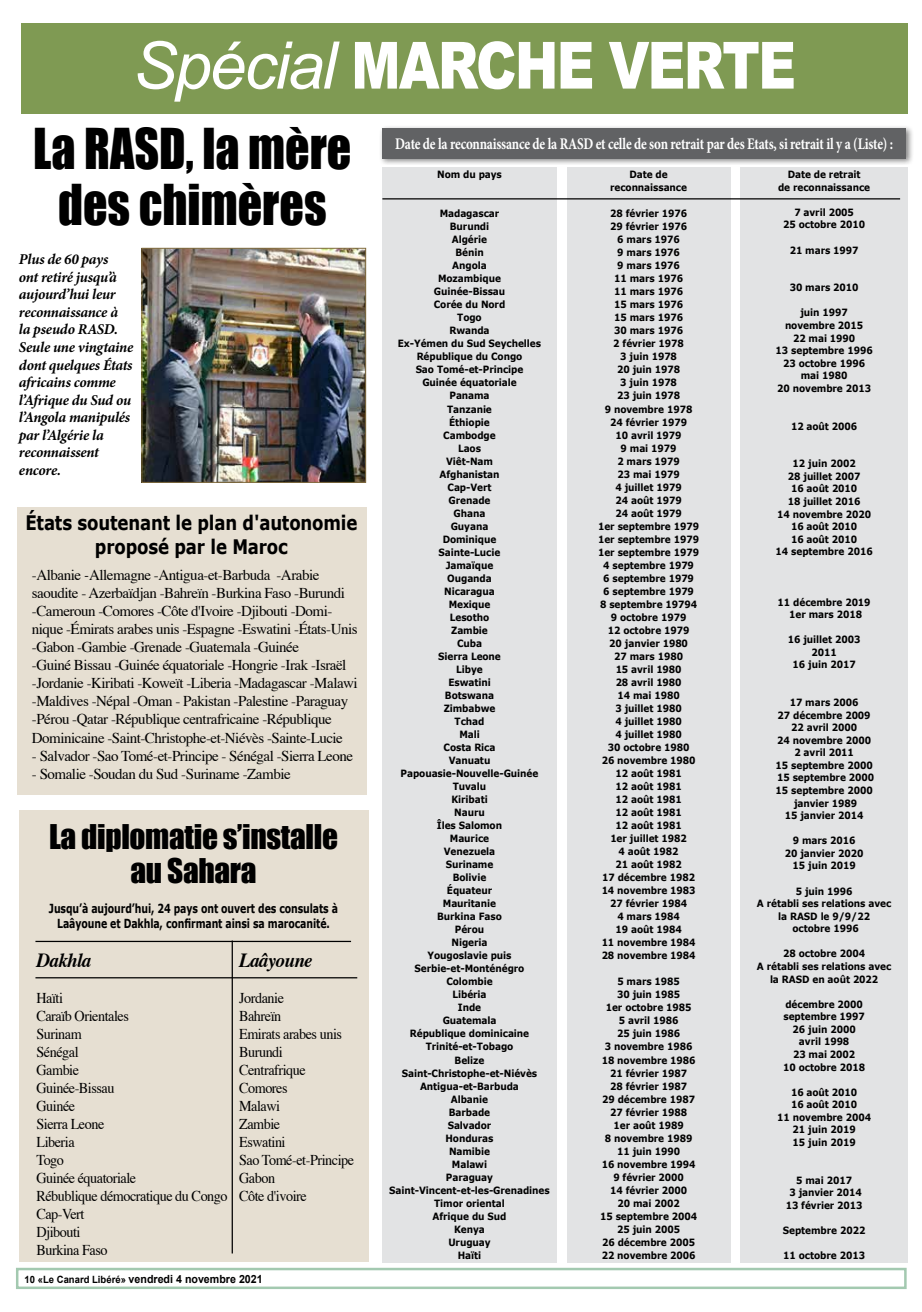
<style>
.page{position:relative;width:922px;height:1312px;background:#fff}
.page>*{position:absolute;margin:0;border:0;box-sizing:border-box;transform-origin:0 0}
.t1{font:900 65.12px "Arial";letter-spacing:-.03em;color:#fff;scale:.8 1}
.t2{font:51.75px/56px "Impact";color:#000;text-align:center;scale:.93 1}
.t3{font:31.25px/33.8px "Impact";letter-spacing:-.01em;color:#000;text-align:center}
.t4{font:700 20px/24px "Verdana";letter-spacing:-.01em;color:#000;text-align:center;scale:.83 1}
.t5{font:italic 700 20px "Times";letter-spacing:-.03em;color:#000;scale:.94 1}
.t6{font:700 16.25px "Minion Pro";letter-spacing:-.015em;color:#fff;scale:.8 1}
.t7{font:15px/18px "Times";letter-spacing:-.03em;color:#000}
.t8{font:15px/18px "Times";letter-spacing:-.03em;color:#000;scale:.95 1}
.t9{font:italic 700 15px/17.5px "Minion Pro";letter-spacing:-.02em;color:#000}
.t10{font:700 12.5px/15px "Verdana";letter-spacing:-.01em;color:#000;text-align:center;scale:.75 1}
.t11{font:700 11.25px "Arial";color:#000;scale:.95 1}
.t12{font:700 10px/13px "Verdana";letter-spacing:-.01em;color:#000;text-align:center;scale:.9 1}
.s1{font-weight:400;font-style:italic;font-size:65.62px}
.s2{font-family:"Verdana";font-size:11.25px}
.s3{font-size:10px}
</style>
<div class="page">
<div style="left:16px;top:1267px;width:890px;height:21px;border:2px solid #a3c9b0"></div>
<div style="left:21px;top:23px;width:886px;height:90px;background:#7f9a53"></div>
<div style="left:379px;top:124px;width:534px;height:41px;background:#000;opacity:.47"></div>
<div style="left:382px;top:128px;width:523px;height:30px;background:#616264"></div>
<img style="left:144px;top:250px;width:219px;height:230px">
<div style="left:142px;top:248px;width:223px;height:234px;border:1px solid #826d40"></div>
<div style="left:382px;top:167px;width:175px;height:1095px;background:#e2e3e4"></div>
<div style="left:566px;top:167px;width:164px;height:1095px;background:#e2e3e4"></div>
<div style="left:740px;top:167px;width:167px;height:1095px;background:#e2e3e4"></div>
<hr style="left:382px;top:198px;width:517px;height:1px;background:#000">
<div style="left:18px;top:507px;width:349px;height:287px;background:#e6dfd2"></div>
<div style="left:19px;top:810px;width:349px;height:450px;background:#e6dfd2"></div>
<hr style="left:35px;top:940px;width:316px;height:1px;background:#000">
<hr style="left:35px;top:976px;width:322px;height:2px;background:#000">
<hr style="left:231px;top:940px;width:2px;height:313px;background:#000">
<h1 class="t1" style="left:133px;top:18px;width:830px"><span class="s1">Spécial</span> MARCHE VERTE</h1>
<h2 class="t2" style="left:33px;top:119px;width:343px">La RASD, la mère des chimères</h2>
<h3 class="t9" style="left:19px;top:250px;width:116px">Plus de 60 pays<br>ont retiré jusqu’à aujourd’hui leur reconnaissance à la pseudo RASD.<br>Seule une vingtaine dont quelques États africains comme l’Afrique du Sud ou l’Angola manipulés par l’Algérie la reconnaissent encore.</h3>
<h3 class="t4" style="left:25px;top:511px;width:401px">États soutenant le plan d'autonomie proposé par le Maroc</h3>
<p class="t7" style="left:32px;top:565px;width:327px">-Albanie <span class="s2">-</span>Allemagne -Antigua-et-Barbuda -Arabie saoudite - Azerbaïdjan -Bahreïn -Burkina Faso -Burundi -Cameroun -Comores -Côte d'Ivoire -Djibouti -Domi&shy;nique -Émirats arabes unis -Espagne -Eswatini -États-Unis -Gabon -Gambie -Grenade -Guatemala -Guinée<br>-Guiné Bissau -Guinée équatoriale -Hongrie -Irak -Israël -Jordanie -Kiribati -Koweït -Liberia -Madagascar -Malawi -Maldives -Népal -Oman - Pakistan -Palestine -Paraguay -Pérou -Qatar -République centrafricaine -République Dominicaine -Saint-Christophe-et-Niévès -Sainte-Lucie</p>
<h3 class="t7" style="left:32px;top:745px;width:322px">- Salvador -Sao Tomé-et-Principe - Sénégal -Sierra Leone</h3>
<h3 class="t7" style="left:32px;top:763px;width:260px">- Somalie -Soudan du Sud -Suriname -Zambie</h3>
<h3 class="t3" style="left:49px;top:819px;width:290px">La diplomatie s’installe au Sahara</h3>
<p class="t10" style="left:49px;top:900px;width:387px">Jusqu’à aujourd’hui, 24 pays ont ouvert des consulats à<br>Laâyoune et Dakhla, confirmant ainsi sa marocanité.</p>
<h3 class="t5" style="left:36px;top:941px;width:60px">Dakhla</h3>
<h3 class="t8" style="left:36px;top:987px;width:203px">Haïti<br>Caraïb Orientales<br>Surinam<br>Sénégal<br>Gambie<br>Guinée-Bissau<br>Guinée<br>Sierra Leone<br>Liberia<br>Togo<br>Guinée équatoriale<br>Rébublique démocratique du Congo<br>Cap-Vert<br>Djibouti<br>Burkina Faso</h3>
<h3 class="t5" style="left:239px;top:941px;width:80px">Laâyoune</h3>
<h3 class="t8" style="left:239px;top:987px;width:122px">Jordanie<br>Bahreïn<br>Emirats arabes unis<br>Burundi<br>Centrafrique<br>Comores<br>Malawi<br>Zambie<br>Eswatini<br>Sao Tomé-et-Principe<br>Gabon<br>Côte d'ivoire</h3>
<p class="t11" style="left:25px;top:1270px;width:252px"><span class="s3">10 «Le Canard Libéré»</span> vendredi 4 novembre 2021</p>
<h3 class="t6" style="left:395px;top:132px;width:624px">Date de la reconnaissance de la RASD et celle de son retrait par des Etats, si retrait il y a (Liste) :</h3>
<p class="t12" style="left:437px;top:168px;width:73px">Nom du pays</p>
<p class="t12" style="left:389px;top:207px;width:180px">Madagascar<br>Burundi<br>Algérie<br>Bénin<br>Angola<br>Mozambique<br>Guinée-Bissau<br>Corée du Nord<br>Togo<br>Rwanda<br>Ex-Yémen du Sud Seychelles<br>République du Congo<br>Sao Tomé-et-Principe<br>Guinée équatoriale<br>Panama<br>Tanzanie<br>Éthiopie<br>Cambodge<br>Laos<br>Viêt-Nam<br>Afghanistan<br>Cap-Vert<br>Grenade<br>Ghana<br>Guyana<br>Dominique<br>Sainte-Lucie<br>Jamaïque<br>Ouganda<br>Nicaragua<br>Mexique<br>Lesotho<br>Zambie<br>Cuba<br>Sierra Leone<br>Libye<br>Eswatini<br>Botswana<br>Zimbabwe<br>Tchad<br>Mali<br>Costa Rica<br>Vanuatu<br>Papouasie-Nouvelle-Guinée<br>Tuvalu<br>Kiribati<br>Nauru<br>Îles Salomon<br>Maurice<br>Venezuela<br>Suriname<br>Bolivie<br>Équateur<br>Mauritanie<br>Burkina Faso<br>Pérou<br>Nigeria<br>Yougoslavie puis<br>Serbie-et-Monténégro<br>Colombie<br>Libéria<br>Inde<br>Guatemala<br>République dominicaine<br>Trinité-et-Tobago<br>Belize<br>Saint-Christophe-et-Niévès<br>Antigua-et-Barbuda<br>Albanie<br>Barbade<br>Salvador<br>Honduras<br>Namibie<br>Malawi<br>Paraguay<br>Saint-Vincent-et-les-Grenadines<br>Timor oriental<br>Afrique du Sud<br>Kenya<br>Uruguay<br>Haïti</p>
<p class="t12" style="left:610px;top:168px;width:87px">Date de reconnaissance</p>
<p class="t12" style="left:598px;top:207px;width:114px">28 février 1976<br>29 février 1976<br>6 mars 1976<br>9 mars 1976<br>9 mars 1976<br>11 mars 1976<br>11 mars 1976<br>15 mars 1976<br>15 mars 1976<br>30 mars 1976<br>2 février 1978<br>3 juin 1978<br>20 juin 1978<br>3 juin 1978<br>23 juin 1978<br>9 novembre 1978<br>24 février 1979<br>10 avril 1979<br>9 mai 1979<br>2 mars 1979<br>23 mai 1979<br>4 juillet 1979<br>24 août 1979<br>24 août 1979<br>1er septembre 1979<br>1er septembre 1979<br>1er septembre 1979<br>4 septembre 1979<br>6 septembre 1979<br>6 septembre 1979<br>8 septembre 19794<br>9 octobre 1979<br>12 octobre 1979<br>20 janvier 1980<br>27 mars 1980<br>15 avril 1980<br>28 avril 1980<br>14 mai 1980<br>3 juillet 1980<br>4 juillet 1980<br>4 juillet 1980<br>30 octobre 1980<br>26 novembre 1980<br>12 août 1981<br>12 août 1981<br>12 août 1981<br>12 août 1981<br>12 août 1981<br>1er juillet 1982<br>4 août 1982<br>21 août 1982<br>17 décembre 1982<br>14 novembre 1983<br>27 février 1984<br>4 mars 1984<br>19 août 1984<br>11 novembre 1984<br>28 novembre 1984</p>
<p class="t12" style="left:600px;top:975px;width:109px">5 mars 1985<br>30 juin 1985<br>1er octobre 1985<br>5 avril 1986<br>25 juin 1986<br>3 novembre 1986<br>18 novembre 1986<br>21 février 1987<br>28 février 1987<br>29 décembre 1987<br>27 février 1988<br>1er août 1989<br>8 novembre 1989<br>11 juin 1990<br>16 novembre 1994<br>9 février 2000<br>14 février 2000<br>20 mai 2002<br>15 septembre 2004<br>25 juin 2005<br>26 décembre 2005<br>22 novembre 2006</p>
<p class="t12" style="left:777px;top:168px;width:104px;line-height:12.5px">Date de retrait<br>de reconnaissance</p>
<p class="t12" style="left:783px;top:206px;width:92px;line-height:12.5px">7 avril 2005<br>25 octobre 2010</p>
<p class="t12" style="left:789px;top:243px;width:78px">21 mars 1997</p>
<p class="t12" style="left:789px;top:281px;width:78px">30 mars 2010</p>
<p class="t12" style="left:775px;top:306px;width:109px;line-height:12.5px">juin 1997 novembre 2015<br>22 mai 1990<br>13 septembre 1996<br>23 octobre 1996 mai 1980<br>20 novembre 2013</p>
<p class="t12" style="left:790px;top:419px;width:75px">12 août 2006</p>
<p class="t12" style="left:775px;top:457px;width:109px;line-height:12.5px">12 juin 2002<br>28 juillet 2007<br>16 août 2010<br>18 juillet 2016<br>14 novembre 2020<br>16 août 2010<br>16 août 2010<br>14 septembre 2016</p>
<p class="t12" style="left:777px;top:595px;width:105px;line-height:12.5px">11 décembre 2019<br>1er mars 2018</p>
<p class="t12" style="left:787px;top:633px;width:82px;line-height:12.5px">16 juillet 2003<br>2011<br>16 juin 2017</p>
<p class="t12" style="left:775px;top:696px;width:111px;line-height:12.5px">17 mars 2006<br>27 décembre 2009<br>22 avril 2000<br>24 novembre 2000<br>2 avril 2011<br>15 septembre 2000<br>15 septembre 2000<br>15 septembre 2000 janvier 1989<br>15 janvier 2014</p>
<p class="t12" style="left:784px;top:834px;width:89px;line-height:12.5px">9 mars 2016<br>20 janvier 2020<br>15 juin 2019</p>
<p class="t12" style="left:756px;top:884px;width:151px;line-height:12.5px">5 juin 1996<br>A rétabli ses relations avec la RASD le 9/9/22<br>octobre 1996</p>
<p class="t12" style="left:756px;top:947px;width:151px;line-height:12.5px">28 octobre 2004<br>A rétabli ses relations avec la RASD en août 2022</p>
<p class="t12" style="left:783px;top:997px;width:92px;line-height:12.5px">décembre 2000 septembre 1997<br>26 juin 2000 avril 1998<br>23 mai 2002<br>10 octobre 2018</p>
<p class="t12" style="left:777px;top:1085px;width:106px;line-height:12.5px">16 août 2010<br>16 août 2010<br>11 novembre 2004<br>21 juin 2019<br>15 juin 2019</p>
<p class="t12" style="left:785px;top:1173px;width:87px;line-height:12.5px">5 mai 2017<br>3 janvier 2014<br>13 février 2013</p>
<p class="t12" style="left:782px;top:1223px;width:93px">Septembre 2022</p>
<p class="t12" style="left:783px;top:1248px;width:92px">11 octobre 2013</p>
</div>
